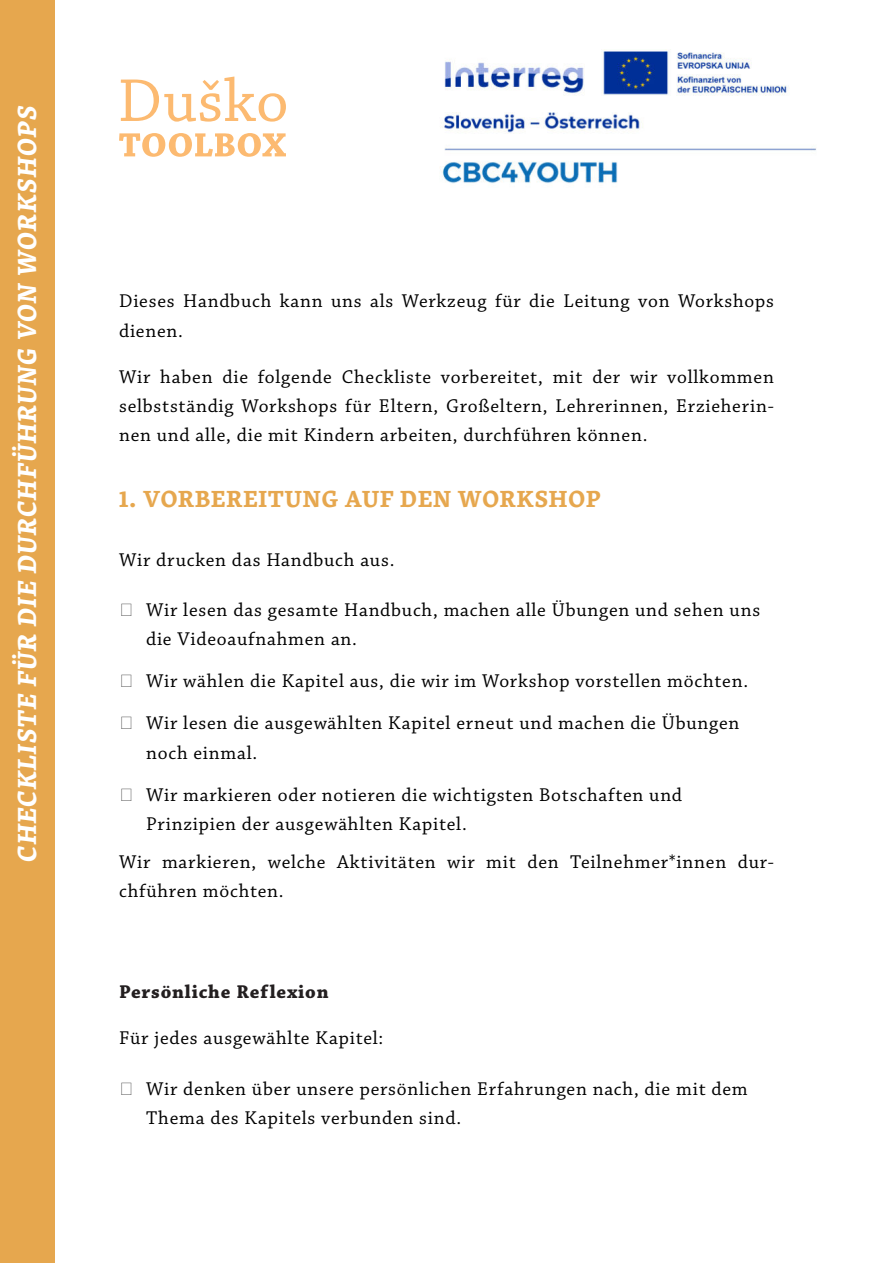
<style>
.page{position:relative;width:893px;height:1263px;background:#fff}
.page>*{position:absolute;margin:0;border:0;box-sizing:border-box;transform-origin:0 0}
.t1{font:italic 700 27px "Skolar Latin";letter-spacing:.04em;color:#fff}
.t2{font:700 24px "Skolar Latin";letter-spacing:.04em;color:#e6a74e}
.t3{font:19.5px/29.2px "Chaparral Pro";letter-spacing:.04em;color:#000}
.t4{font:700 19.5px "Chaparral Pro";letter-spacing:.04em;color:#231f20}
.s1{font-family:"Times New Roman"}
</style>
<div class="page">
<img style="left:441px;top:51px;width:375px;height:133px">
<svg style="left:121px;top:77px;width:165px;height:45px"></svg>
<svg style="left:119px;top:133px;width:167px;height:24px"></svg>
<div style="left:0;top:0;width:55px;height:1263px;background:#e6a74e"></div>
<h1 class="t1" style="left:12px;top:862px;width:758px;rotate:-90deg">CHECKLISTE FÜR DIE DURCHFÜHRUNG VON WORKSHOPS</h1>
<p class="t3" style="left:119px;top:287px;width:656px">Dieses Handbuch kann uns als Werkzeug für die Leitung von Workshops dienen.</p>
<p class="t3" style="left:119px;top:362px;width:656px;text-align:justify">Wir haben die folgende Checkliste vorbereitet, mit der wir vollkommen selbstständig Workshops für Eltern, Großeltern, Lehrerinnen, Erzieherin&shy;nen und alle, die mit Kindern arbeiten, durchführen können.</p>
<p class="t2" style="left:119px;top:485px;width:483px">1. VORBEREITUNG AUF DEN WORKSHOP</p>
<p class="t3" style="left:119px;top:545px;width:277px">Wir drucken das Handbuch aus.</p>
<p class="t3" style="left:146px;top:596px;width:616px;text-indent:-27px"><span class="s1">Ѥ</span> Wir lesen das gesamte Handbuch, machen alle Übungen und sehen uns die Videoaufnahmen an.</p>
<p class="t3" style="left:119px;top:661px;width:630px;line-height:42px"><span class="s1">Ѥ</span> Wir wählen die Kapitel aus, die wir im Workshop vorstellen möchten.<br><span class="s1">Ѥ</span> Wir lesen die ausgewählten Kapitel erneut und machen die Übungen</p>
<p class="t3" style="left:119px;top:732px;width:565px;line-height:42px;text-indent:27px">noch einmal.<br><span class="s1">Ѥ</span> Wir markieren oder notieren die wichtigsten Botschaften und</p>
<p class="t3" style="left:119px;top:805px;width:656px;line-height:37.8px;text-indent:27px">Prinzipien der ausgewählten Kapitel.<br>Wir markieren, welche Aktivitäten wir mit den Teilnehmer*innen dur-</p>
<p class="t3" style="left:119px;top:876px;width:166px">chführen möchten.</p>
<p class="t4" style="left:119px;top:982px;width:211px">Persönliche Reflexion</p>
<p class="t3" style="left:119px;top:1024px;width:266px">Für jedes ausgewählte Kapitel:</p>
<p class="t3" style="left:146px;top:1074px;width:603px;text-indent:-27px"><span class="s1">Ѥ</span> Wir denken über unsere persönlichen Erfahrungen nach, die mit dem<br>Thema des Kapitels verbunden sind.</p>
</div>
